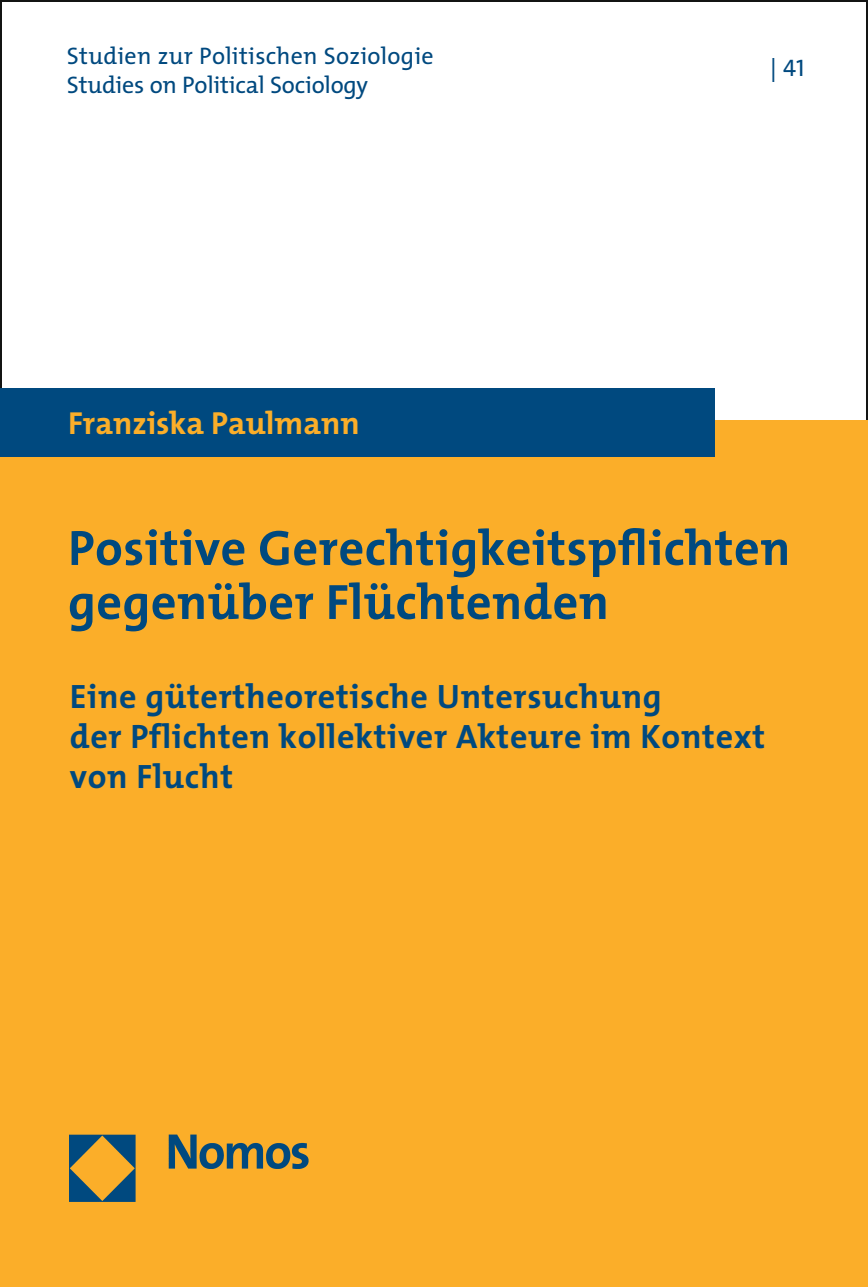
<style>
.page{position:relative;width:868px;height:1287px;background:#fff}
.page>*{position:absolute;margin:0;border:0;box-sizing:border-box;transform-origin:0 0}
.t1{font:700 50px/54px "The Mix";letter-spacing:.01em;color:#00497f}
.t2{font:700 34px/40px "The Mix";letter-spacing:.02em;color:#00497f}
.t3{font:700 32px "The Mix";color:#fbae29}
.t4{font:24px "The Mix";letter-spacing:.01em;color:#00497f}
.t5{font:24px "The Mix";letter-spacing:-.01em;color:#00497f}
.t6{font:24px "The Mix Caps";color:#00497f}
.s1{font-family:"The Mix"}
</style>
<div class="page">
<div style="left:0;top:421px;width:867px;height:866px;background:#fbae29"></div>
<div style="left:0;top:389px;width:714px;height:68px;background:#00497f"></div>
<img style="left:69px;top:1134px;width:240px;height:68px">
<p class="t4" style="left:67px;top:41px;width:368px">Studien zur Politischen Soziologie</p>
<p class="t6" style="left:770px;top:53px;width:36px"><span class="s1">|</span> 41</p>
<p class="t5" style="left:67px;top:70px;width:303px">Studies on Political Sociology</p>
<p class="t3" style="left:68px;top:402px;width:293px">Franziska Paulmann</p>
<h1 class="t1" style="left:68px;top:521px;width:723px">Positive Gerechtigkeitspflichten gegenüber Flüchtenden</h1>
<p class="t2" style="left:70px;top:677px;width:696px">Eine gütertheoretische Untersuchung<br>der Pflichten kollektiver Akteure im Kontext von Flucht</p>
</div>
